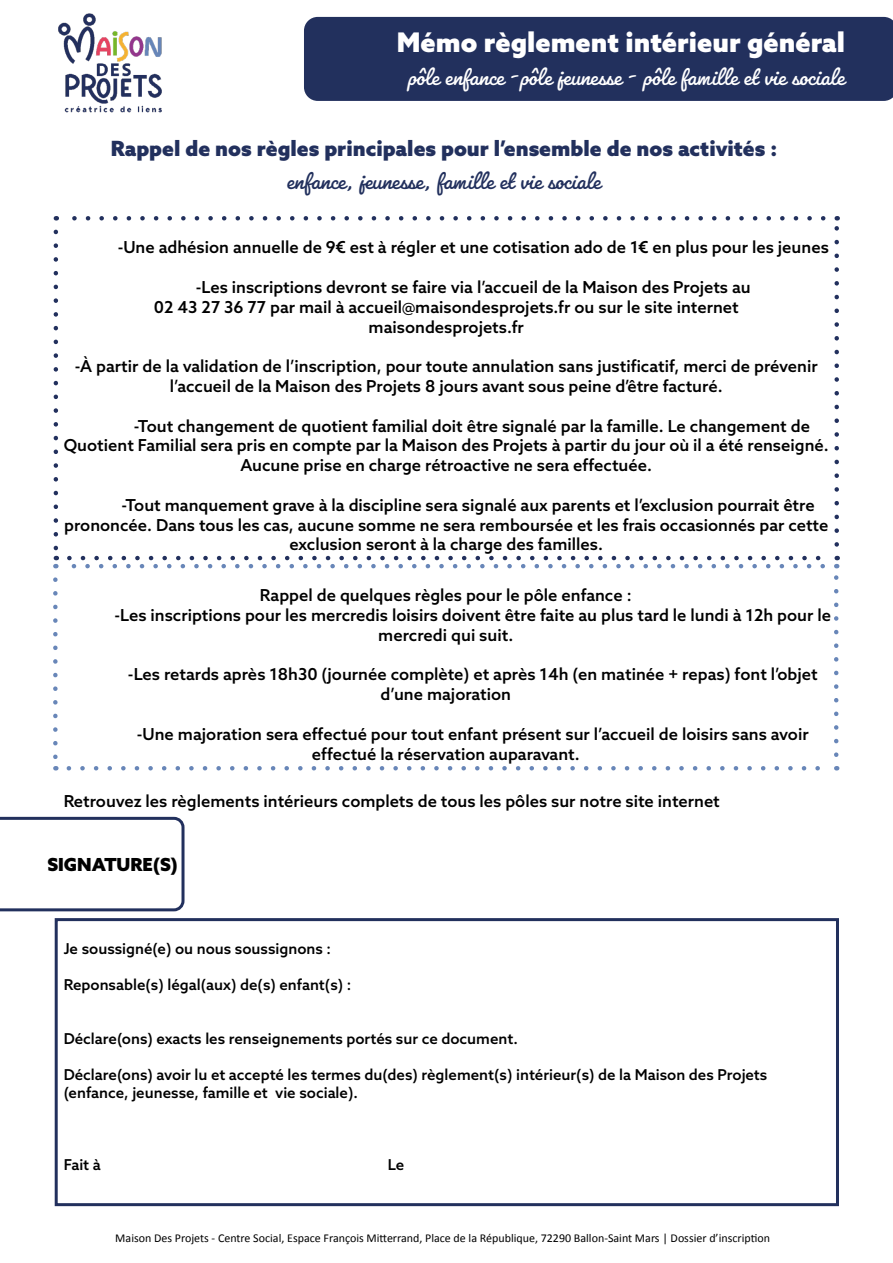
<style>
.page{position:relative;width:893px;height:1263px;background:#fff}
.page>*{position:absolute;margin:0;border:0;box-sizing:border-box;transform-origin:0 0}
.t1{font:27px "Pacifico";color:#fff}
.t2{font:27px "Pacifico";color:#22305d}
.t3{font:900 27px "Azo Sans";color:#fff}
.t4{font:900 21px "Azo Sans";color:#22305d}
.t5{font:900 18px "Azo Sans";color:#000}
.t6{font:500 16.5px/19.8px "Azo Sans";color:#000}
.t7{font:500 15px/18px "Azo Sans";color:#000}
.t8{font:12px "Calibri";color:#000}
</style>
<div class="page">
<img style="left:58px;top:13px;width:104px;height:100px">
<div style="left:304px;top:17px;width:589px;height:84px;background:#22305d"></div>
<svg style="left:53px;top:216px;width:786px;height:554px"></svg>
<svg style="left:0;top:817px;width:184px;height:94px"></svg>
<div style="left:55px;top:918px;width:784px;height:288px;border:3px solid #22305d"></div>
<h1 class="t3" style="left:397px;top:24px;width:450px">Mémo règlement intérieur général</h1>
<h1 class="t1" style="left:407px;top:59px;width:439px">pôle enfance -pôle jeunesse - pôle famille et vie sociale</h1>
<p class="t4" style="left:111px;top:135px;width:668px">Rappel de nos règles principales pour l’ensemble de nos activités :</p>
<h1 class="t2" style="left:287px;top:164px;width:316px">enfance, jeunesse, famille et vie sociale</h1>
<p class="t6" style="left:118px;top:237px;width:713px">-Une adhésion annuelle de 9€ est à régler et une cotisation ado de 1€ en plus pour les jeunes</p>
<p class="t6" style="left:196px;top:277px;width:557px">-Les inscriptions devront se faire via l’accueil de la Maison des Projets au</p>
<p class="t6" style="left:154px;top:297px;width:586px">02 43 27 36 77 par mail à accueil@maisondesprojets.fr ou sur le site internet</p>
<p class="t6" style="left:369px;top:317px;width:157px">maisondesprojets.fr</p>
<p class="t6" style="left:75px;top:356px;width:744px;text-align:center">-À partir de la validation de l’inscription, pour toute annulation sans justificatif, merci de prévenir l’accueil de la Maison des Projets 8 jours avant sous peine d’être facturé.</p>
<p class="t6" style="left:134px;top:416px;width:678px">-Tout changement de quotient familial doit être signalé par la famille. Le changement de</p>
<p class="t6" style="left:64px;top:435px;width:766px">Quotient Familial sera pris en compte par la Maison des Projets à partir du jour où il a été renseigné.</p>
<p class="t6" style="left:240px;top:455px;width:413px">Aucune prise en charge rétroactive ne sera effectuée.</p>
<p class="t6" style="left:121px;top:495px;width:695px">-Tout manquement grave à la discipline sera signalé aux parents et l’exclusion pourrait être</p>
<p class="t6" style="left:64px;top:515px;width:766px">prononcée. Dans tous les cas, aucune somme ne sera remboursée et les frais occasionnés par cette</p>
<p class="t6" style="left:290px;top:534px;width:315px">exclusion seront à la charge des familles.</p>
<p class="t6" style="left:260px;top:585px;width:373px">Rappel de quelques règles pour le pôle enfance :</p>
<p class="t6" style="left:114px;top:605px;width:718px">-Les inscriptions pour les mercredis loisirs doivent être faite au plus tard le lundi à 12h pour le</p>
<p class="t6" style="left:378px;top:625px;width:136px">mercredi qui suit.</p>
<p class="t6" style="left:380px;top:664px;width:439px;text-indent:-253px">-Les retards après 18h30 (journée complète) et après 14h (en matinée + repas) font l’objet d’une majoration</p>
<p class="t6" style="left:312px;top:724px;width:498px;text-indent:-175px">-Une majoration sera effectué pour tout enfant présent sur l’accueil de loisirs sans avoir effectué la réservation auparavant.</p>
<p class="t6" style="left:64px;top:791px;width:658px">Retrouvez les règlements intérieurs complets de tous les pôles sur notre site internet</p>
<p class="t5" style="left:47px;top:853px;width:132px">SIGNATURE(S)</p>
<p class="t7" style="left:64px;top:939px;width:269px">Je soussigné(e) ou nous soussignons :</p>
<p class="t7" style="left:64px;top:975px;width:289px">Reponsable(s) légal(aux) de(s) enfant(s) :</p>
<p class="t7" style="left:64px;top:1029px;width:456px">Déclare(ons) exacts les renseignements portés sur ce document.</p>
<p class="t7" style="left:64px;top:1065px;width:705px">Déclare(ons) avoir lu et accepté les termes du(des) règlement(s) intérieur(s) de la Maison des Projets (enfance, jeunesse, famille et vie sociale).</p>
<p class="t7" style="left:64px;top:1155px;width:39px">Fait à</p>
<p class="t7" style="left:388px;top:1155px;width:18px">Le</p>
<p class="t8" style="left:115px;top:1230px;width:656px">Maison Des Projets - Centre Social, Espace François Mitterrand, Place de la République, 72290 Ballon-Saint Mars | Dossier d’inscription</p>
</div>
